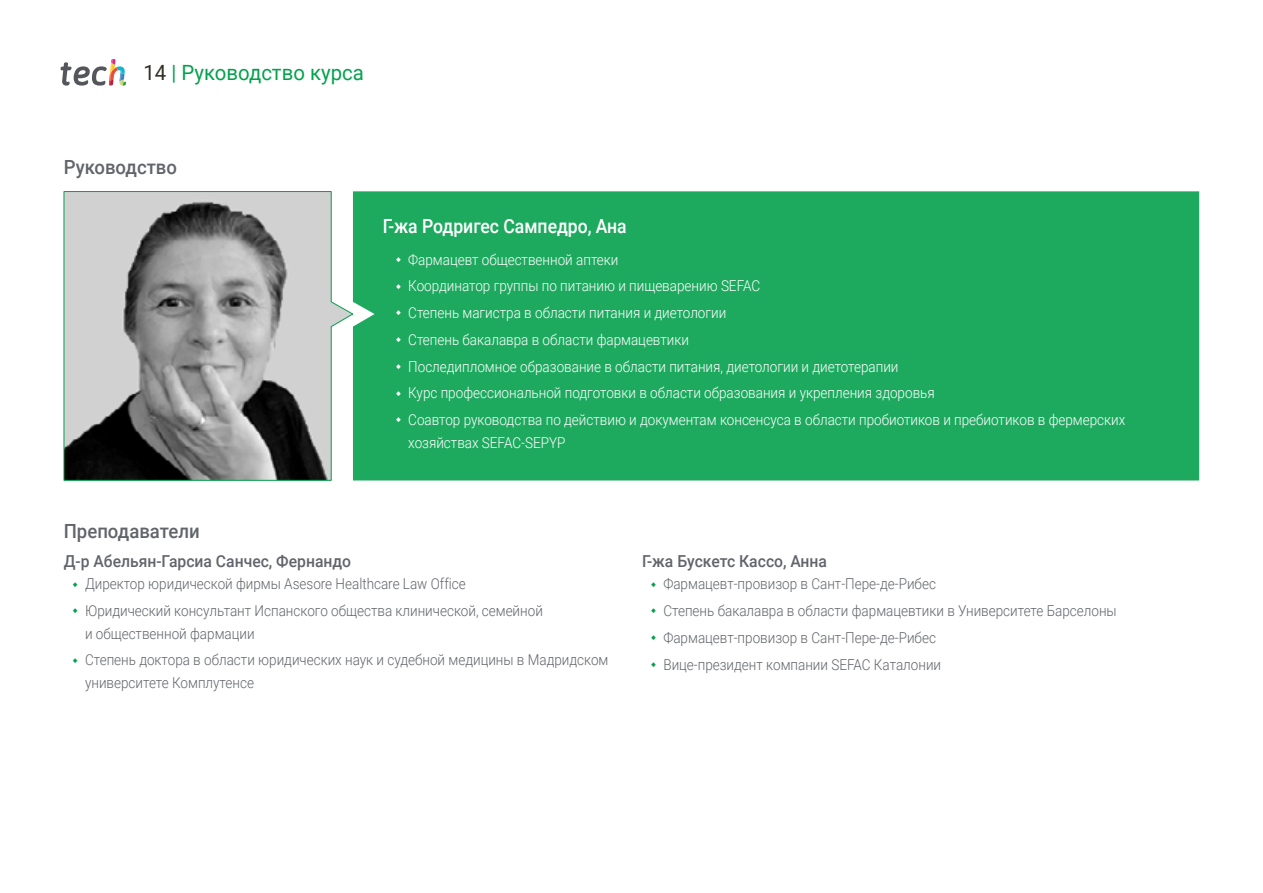
<style>
.page{position:relative;width:1263px;height:893px;background:#fff}
.page>*{position:absolute;margin:0;border:0;box-sizing:border-box;transform-origin:0 0}
.t1{font:21px "Roboto";color:#04a14d}
.t2{font:500 19.5px "Roboto";color:#fff;scale:.9 1}
.t3{font:500 19.5px "Roboto";color:#61646a;scale:.95 1}
.t4{font:500 16.5px "Roboto";color:#61646a;scale:.95 1}
.t5{font:300 15px/26.7px "Roboto";color:#fff;scale:.9 1}
.t6{font:300 15px/26.7px "Roboto";color:#61646a;scale:.9 1}
.s1{color:#312e20}
</style>
<div class="page">
<svg style="left:61px;top:59px;width:65px;height:27px"></svg>
<div style="left:353px;top:191px;width:846px;height:289px;background:#1daa5f"></div>
<svg style="left:64px;top:191px;width:289px;height:290px;background:#9c9e9d"></svg>
<svg style="left:396px;top:257px;width:5px;height:5px"></svg>
<svg style="left:396px;top:284px;width:5px;height:5px"></svg>
<svg style="left:396px;top:310px;width:5px;height:5px"></svg>
<svg style="left:396px;top:337px;width:5px;height:5px"></svg>
<svg style="left:396px;top:364px;width:5px;height:5px"></svg>
<svg style="left:396px;top:391px;width:5px;height:5px"></svg>
<svg style="left:396px;top:417px;width:5px;height:5px"></svg>
<h1 class="t1" style="left:144px;top:57px;width:222px"><span class="s1">14</span> | Руководство курса</h1>
<h2 class="t3" style="left:64px;top:154px;width:121px">Руководство</h2>
<h2 class="t3" style="left:64px;top:517px;width:144px">Преподаватели</h2>
<h2 class="t2" style="left:383px;top:212px;width:273px">Г-жа Родригес Сампедро, Ана</h2>
<p class="t5" style="left:408px;top:245px;width:798px">Фармацевт общественной аптеки<br>Координатор группы по питанию и пищеварению SEFAC<br>Степень магистра в области питания и диетологии<br>Степень бакалавра в области фармацевтики<br>Последипломное образование в области питания, диетологии и диетотерапии<br>Курс профессиональной подготовки в области образования и укрепления здоровья<br>Соавтор руководства по действию и документам консенсуса в области пробиотиков и пребиотиков в фермерских</p>
<p class="t5" style="left:408px;top:428px;width:176px">хозяйствах SEFAC-SEPYP</p>
<p class="t4" style="left:64px;top:550px;width:304px">Д-р Абельян-Гарсиа Санчес, Фернандо</p>
<p class="t6" style="left:85px;top:570px;width:510px">Директор юридической фирмы Asesore Healthcare Law Office<br>Юридический консультант Испанского общества клинической, семейной</p>
<p class="t6" style="left:85px;top:619px;width:583px">и общественной фармации<br>Степень доктора в области юридических наук и судебной медицины в Мадридском</p>
<p class="t6" style="left:85px;top:669px;width:189px">университете Комплутенсе</p>
<p class="t4" style="left:642px;top:550px;width:196px">Г-жа Бускетс Кассо, Анна</p>
<p class="t6" style="left:663px;top:570px;width:505px">Фармацевт-провизор в Сант-Пере-де-Рибес<br>Степень бакалавра в области фармацевтики в Университете Барселоны Фармацевт-провизор в Сант-Пере-де-Рибес<br>Вице-президент компании SEFAC Каталонии</p>
</div>
